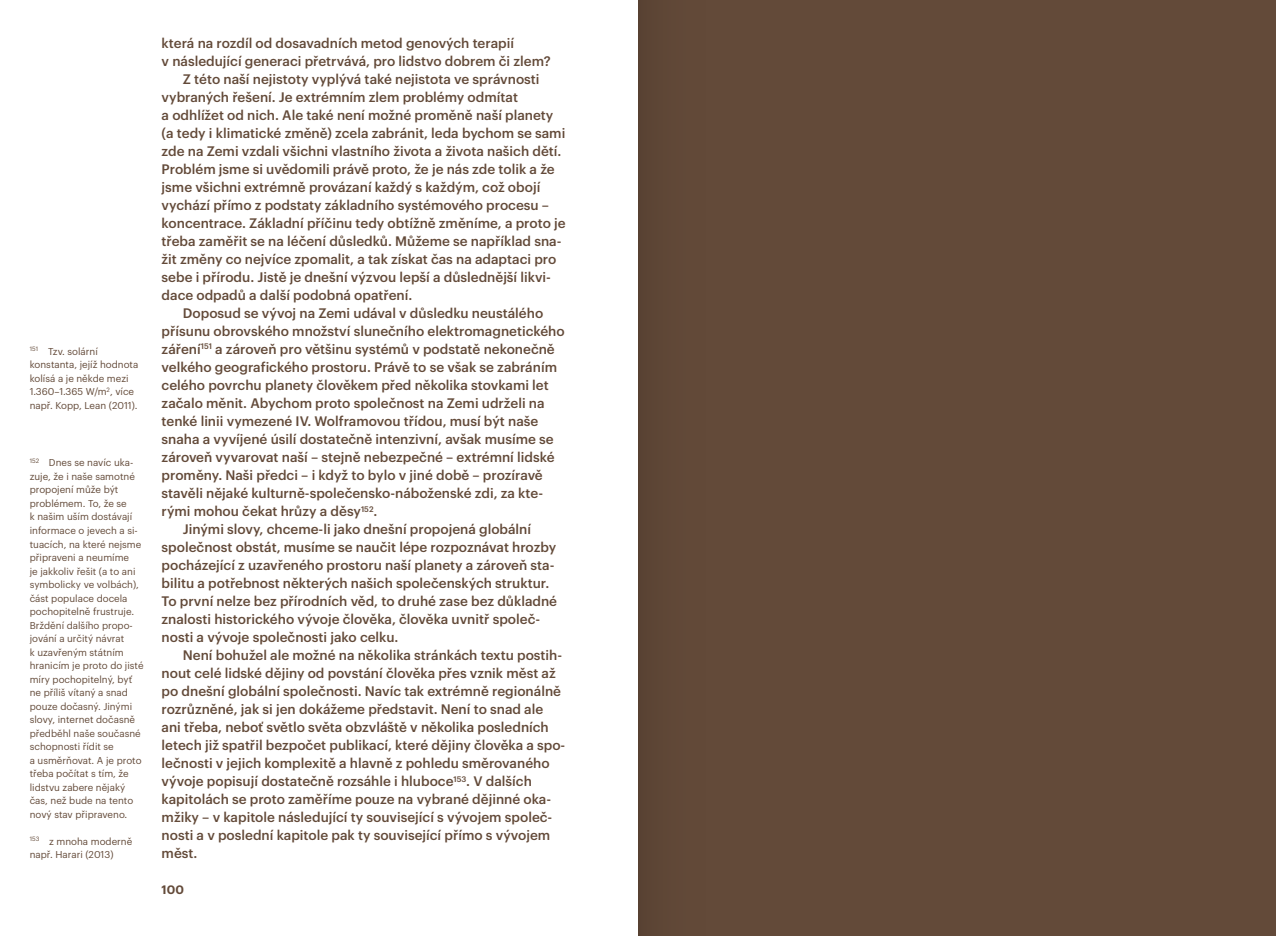
<style>
.page{position:relative;width:1276px;height:936px;background:#fff}
.page>*{position:absolute;margin:0;border:0;box-sizing:border-box;transform-origin:0 0}
.t1{font:500 13.5px "Graphik";color:#634a39}
.t2{font:600 12px "Graphik";color:#634a39}
.t3{font:9.75px/13.5px "Graphik";color:#634a39}
</style>
<div class="page">
<div style="left:638px;top:0;width:638px;height:935px;background:#634a39"></div>
<p class="t3" style="left:30px;top:344px;width:110px"><sup>151</sup> Tzv. solární konstanta, jejíž hodnota kolísá a je někde mezi<br>1.360–1.365 W/m<sup>2</sup>, více např. Kopp, Lean (2011).</p>
<p class="t3" style="left:30px;top:455px;width:115px"><sup>152</sup> Dnes se navíc uka&shy;zuje, že i naše samotné propojení může být problémem. To, že se<br>k našim uším dostávají informace o jevech a si&shy;tuacích, na které nejsme připraveni a neumíme<br>je jakkoliv řešit (a to ani symbolicky ve volbách), část populace docela pochopitelně frustruje.<br>Brždění dalšího propo&shy;jování a určitý návrat<br>k uzavřeným státním hranicím je proto do jisté míry pochopitelný, byť ne příliš vítaný a snad pouze dočasný. Jinými slovy, internet dočasně předběhl naše současné schopnosti řídit se<br>a usměrňovat. A je proto třeba počítat s tím, že lidstvu zabere nějaký čas, než bude na tento nový stav připraveno.</p>
<p class="t3" style="left:30px;top:833px;width:104px"><sup>153</sup> z mnoha moderně např. Harari (2013)</p>
<p class="t1" style="left:162px;top:33px;width:354px">která na rozdíl od dosavadních metod genových terapií</p>
<p class="t1" style="left:162px;top:51px;width:391px">v následující generaci přetrvává, pro lidstvo dobrem či zlem?</p>
<p class="t1" style="left:183px;top:69px;width:358px">Z této naší nejistoty vyplývá také nejistota ve správnosti</p>
<p class="t1" style="left:162px;top:87px;width:358px">vybraných řešení. Je extrémním zlem problémy odmítat</p>
<p class="t1" style="left:162px;top:105px;width:393px">a odhlížet od nich. Ale také není možné proměně naší planety</p>
<p class="t1" style="left:162px;top:123px;width:405px">(a tedy i klimatické změně) zcela zabránit, leda bychom se sami</p>
<p class="t1" style="left:162px;top:141px;width:401px">zde na Zemi vzdali všichni vlastního života a života našich dětí.</p>
<p class="t1" style="left:162px;top:159px;width:394px">Problém jsme si uvědomili právě proto, že je nás zde tolik a že</p>
<p class="t1" style="left:162px;top:177px;width:380px">jsme všichni extrémně provázaní každý s každým, což obojí</p>
<p class="t1" style="left:162px;top:195px;width:389px">vychází přímo z podstaty základního systémového procesu –</p>
<p class="t1" style="left:162px;top:213px;width:405px">koncentrace. Základní příčinu tedy obtížně změníme, a proto je</p>
<p class="t1" style="left:162px;top:231px;width:401px">třeba zaměřit se na léčení důsledků. Můžeme se například sna-</p>
<p class="t1" style="left:162px;top:249px;width:396px">žit změny co nejvíce zpomalit, a tak získat čas na adaptaci pro</p>
<p class="t1" style="left:162px;top:267px;width:391px">sebe i přírodu. Jistě je dnešní výzvou lepší a důslednější likvi-</p>
<p class="t1" style="left:162px;top:285px;width:252px">dace odpadů a další podobná opatření.</p>
<p class="t1" style="left:183px;top:303px;width:362px">Doposud se vývoj na Zemi udával v důsledku neustálého</p>
<p class="t1" style="left:162px;top:321px;width:404px">přísunu obrovského množství slunečního elektromagnetického</p>
<p class="t1" style="left:162px;top:339px;width:395px">záření<sup>151</sup> a zároveň pro většinu systémů v podstatě nekonečně</p>
<p class="t1" style="left:162px;top:357px;width:397px">velkého geografického prostoru. Právě to se však se zabráním</p>
<p class="t1" style="left:162px;top:375px;width:389px">celého povrchu planety člověkem před několika stovkami let</p>
<p class="t1" style="left:162px;top:393px;width:384px">začalo měnit. Abychom proto společnost na Zemi udrželi na</p>
<p class="t1" style="left:162px;top:411px;width:378px">tenké linii vymezené IV. Wolframovou třídou, musí být naše</p>
<p class="t1" style="left:162px;top:429px;width:393px">snaha a vyvíjené úsilí dostatečně intenzivní, avšak musíme se</p>
<p class="t1" style="left:162px;top:447px;width:394px">zároveň vyvarovat naší – stejně nebezpečné – extrémní lidské</p>
<p class="t1" style="left:162px;top:465px;width:383px">proměny. Naši předci – i když to bylo v jiné době – prozíravě</p>
<p class="t1" style="left:162px;top:483px;width:383px">stavěli nějaké kulturně-společensko-náboženské zdi, za kte-</p>
<p class="t1" style="left:162px;top:501px;width:217px">rými mohou čekat hrůzy a děsy<sup>152</sup>.</p>
<p class="t1" style="left:183px;top:519px;width:350px">Jinými slovy, chceme-li jako dnešní propojená globální</p>
<p class="t1" style="left:162px;top:537px;width:396px">společnost obstát, musíme se naučit lépe rozpoznávat hrozby</p>
<p class="t1" style="left:162px;top:555px;width:394px">pocházející z uzavřeného prostoru naší planety a zároveň sta-</p>
<p class="t1" style="left:162px;top:573px;width:389px">bilitu a potřebnost některých našich společenských struktur.</p>
<p class="t1" style="left:162px;top:591px;width:397px">To první nelze bez přírodních věd, to druhé zase bez důkladné</p>
<p class="t1" style="left:162px;top:609px;width:380px">znalosti historického vývoje člověka, člověka uvnitř společ-</p>
<p class="t1" style="left:162px;top:627px;width:238px">nosti a vývoje společnosti jako celku.</p>
<p class="t1" style="left:183px;top:645px;width:381px">Není bohužel ale možné na několika stránkách textu postih-</p>
<p class="t1" style="left:162px;top:663px;width:396px">nout celé lidské dějiny od povstání člověka přes vznik měst až</p>
<p class="t1" style="left:162px;top:681px;width:401px">po dnešní globální společnosti. Navíc tak extrémně regionálně</p>
<p class="t1" style="left:162px;top:699px;width:383px">rozrůzněné, jak si jen dokážeme představit. Není to snad ale</p>
<p class="t1" style="left:162px;top:717px;width:389px">ani třeba, neboť světlo světa obzvláště v několika posledních</p>
<p class="t1" style="left:162px;top:735px;width:405px">letech již spatřil bezpočet publikací, které dějiny člověka a spo-</p>
<p class="t1" style="left:162px;top:753px;width:389px">lečnosti v jejich komplexitě a hlavně z pohledu směrovaného</p>
<p class="t1" style="left:162px;top:771px;width:372px">vývoje popisují dostatečně rozsáhle i hluboce<sup>153</sup>. V dalších</p>
<p class="t1" style="left:162px;top:789px;width:391px">kapitolách se proto zaměříme pouze na vybrané dějinné oka-</p>
<p class="t1" style="left:162px;top:807px;width:392px">mžiky – v kapitole následující ty související s vývojem společ-</p>
<p class="t1" style="left:162px;top:825px;width:390px">nosti a v poslední kapitole pak ty související přímo s vývojem</p>
<p class="t1" style="left:162px;top:843px;width:37px">měst.</p>
<p class="t2" style="left:162px;top:880px;width:24px">100</p>
</div>
